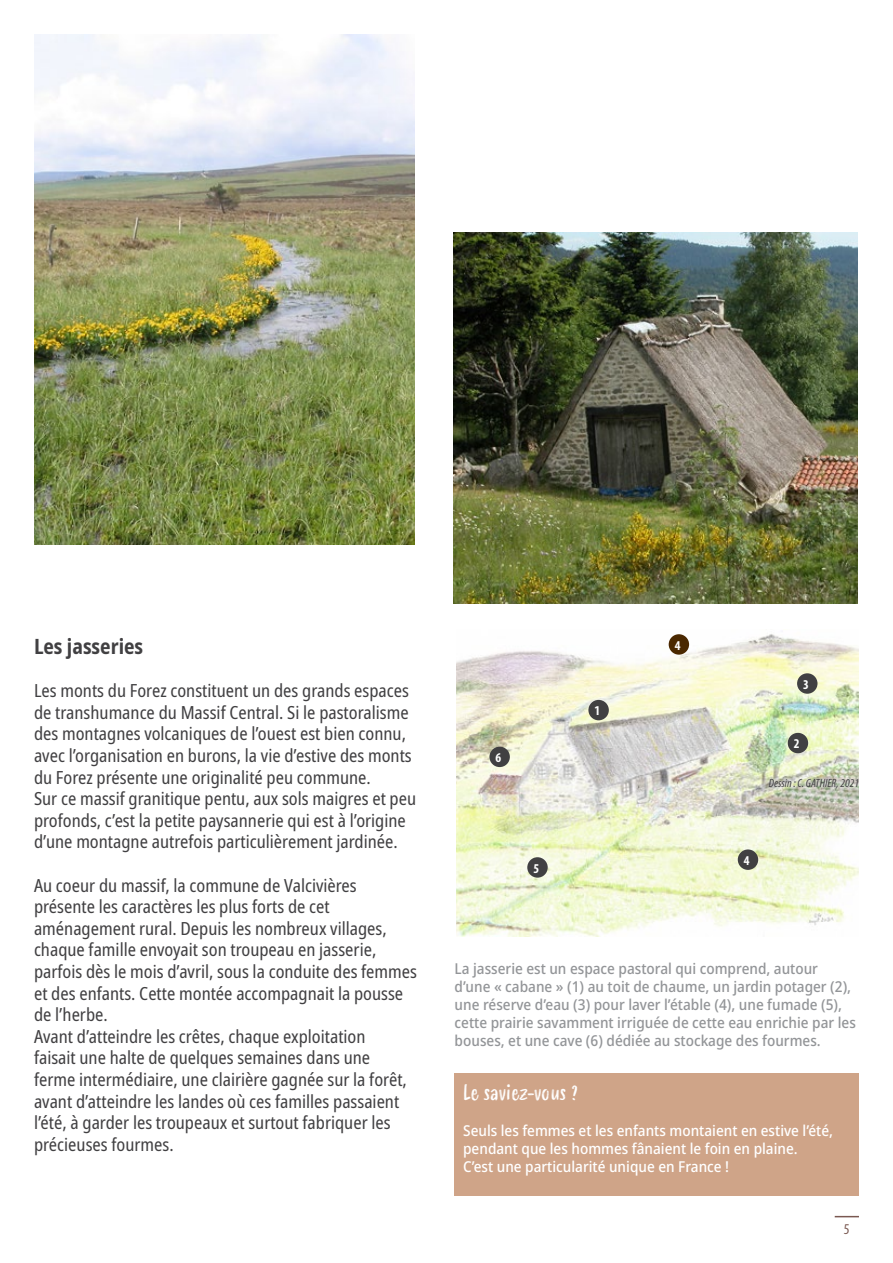
<style>
.page{position:relative;width:893px;height:1263px;background:#fff}
.page>*{position:absolute;margin:0;border:0;box-sizing:border-box;transform-origin:0 0}
.t1{font:21px "Smoothy";color:#fff}
.t2{font:700 condensed 21px "Noto Sans";color:#414042}
.t3{font:condensed 18px/21.6px "Noto Sans";color:#414042}
.t4{font:500 semi-condensed 15px/18px "Noto Sans";color:#939598}
.t5{font:500 semi-condensed 15px/18px "Noto Sans";color:#fff}
.t6{font:condensed 15px "Myriad Pro";color:#7a5851}
.t7{font:700 condensed 13.5px "Myriad Pro";color:#fff}
.t8{font:italic condensed 12px "Myriad Pro";color:#414042}
</style>
<div class="page">
<svg style="left:835px;top:1216px;width:24px;height:1px"></svg>
<div style="left:455px;top:1074px;width:404px;height:122px;background:#cfa488"></div>
<img style="left:34px;top:34px;width:381px;height:510px">
<img style="left:456px;top:634px;width:403px;height:303px">
<div style="left:588px;top:700px;width:21px;height:20px;background:#414042;border-radius:50%"></div>
<div style="left:797px;top:673px;width:20px;height:21px;background:#414042;border-radius:50%"></div>
<div style="left:788px;top:733px;width:20px;height:20px;background:#414042;border-radius:50%"></div>
<div style="left:669px;top:634px;width:20px;height:21px;background:#4a2800;border-radius:50%"></div>
<div style="left:738px;top:849px;width:20px;height:21px;background:#414042;border-radius:50%"></div>
<div style="left:527px;top:857px;width:21px;height:21px;background:#414042;border-radius:50%"></div>
<div style="left:489px;top:747px;width:21px;height:20px;background:#414042;border-radius:50%"></div>
<img style="left:453px;top:233px;width:405px;height:371px">
<p class="t2" style="left:34px;top:631px;width:111px">Les jasseries</p>
<p class="t3" style="left:34px;top:680px;width:384px">Les monts du Forez constituent un des grands espaces de transhumance du Massif Central. Si le pastoralisme des montagnes volcaniques de l’ouest est bien connu, avec l’organisation en burons, la vie d’estive des monts du Forez présente une originalité peu commune.<br>Sur ce massif granitique pentu, aux sols maigres et peu profonds, c’est la petite paysannerie qui est à l’origine d’une montagne autrefois particulièrement jardinée.</p>
<p class="t3" style="left:34px;top:875px;width:385px">Au coeur du massif, la commune de Valcivières présente les caractères les plus forts de cet aménagement rural. Depuis les nombreux villages, chaque famille envoyait son troupeau en jasserie, parfois dès le mois d’avril, sous la conduite des femmes et des enfants. Cette montée accompagnait la pousse de l’herbe.<br>Avant d’atteindre les crêtes, chaque exploitation<br>faisait une halte de quelques semaines dans une<br>ferme intermédiaire, une clairière gagnée sur la forêt, avant d’atteindre les landes où ces familles passaient l’été, à garder les troupeaux et surtout fabriquer les précieuses fourmes.</p>
<p class="t7" style="left:496px;top:749px;width:7px">6</p>
<p class="t7" style="left:533px;top:859px;width:7px">5</p>
<p class="t7" style="left:594px;top:702px;width:7px">1</p>
<p class="t7" style="left:675px;top:636px;width:7px">4</p>
<p class="t7" style="left:803px;top:676px;width:7px">3</p>
<p class="t7" style="left:794px;top:735px;width:7px">2</p>
<p class="t8" style="left:769px;top:775px;width:92px">Dessin : C. GATHIER, 2021</p>
<p class="t7" style="left:744px;top:852px;width:7px">4</p>
<p class="t4" style="left:455px;top:960px;width:403px">La jasserie est un espace pastoral qui comprend, autour d’une « cabane » (1) au toit de chaume, un jardin potager (2), une réserve d’eau (3) pour laver l’étable (4), une fumade (5), cette prairie savamment irriguée de cette eau enrichie par les bouses, et une cave (6) dédiée au stockage des fourmes.</p>
<p class="t1" style="left:463px;top:1077px;width:117px">Le saviez-vous ?</p>
<p class="t5" style="left:463px;top:1122px;width:371px">Seuls les femmes et les enfants montaient en estive l’été, pendant que les hommes fânaient le foin en plaine.<br>C’est une particularité unique en France !</p>
<p class="t6" style="left:844px;top:1220px;width:7px">5</p>
</div>
